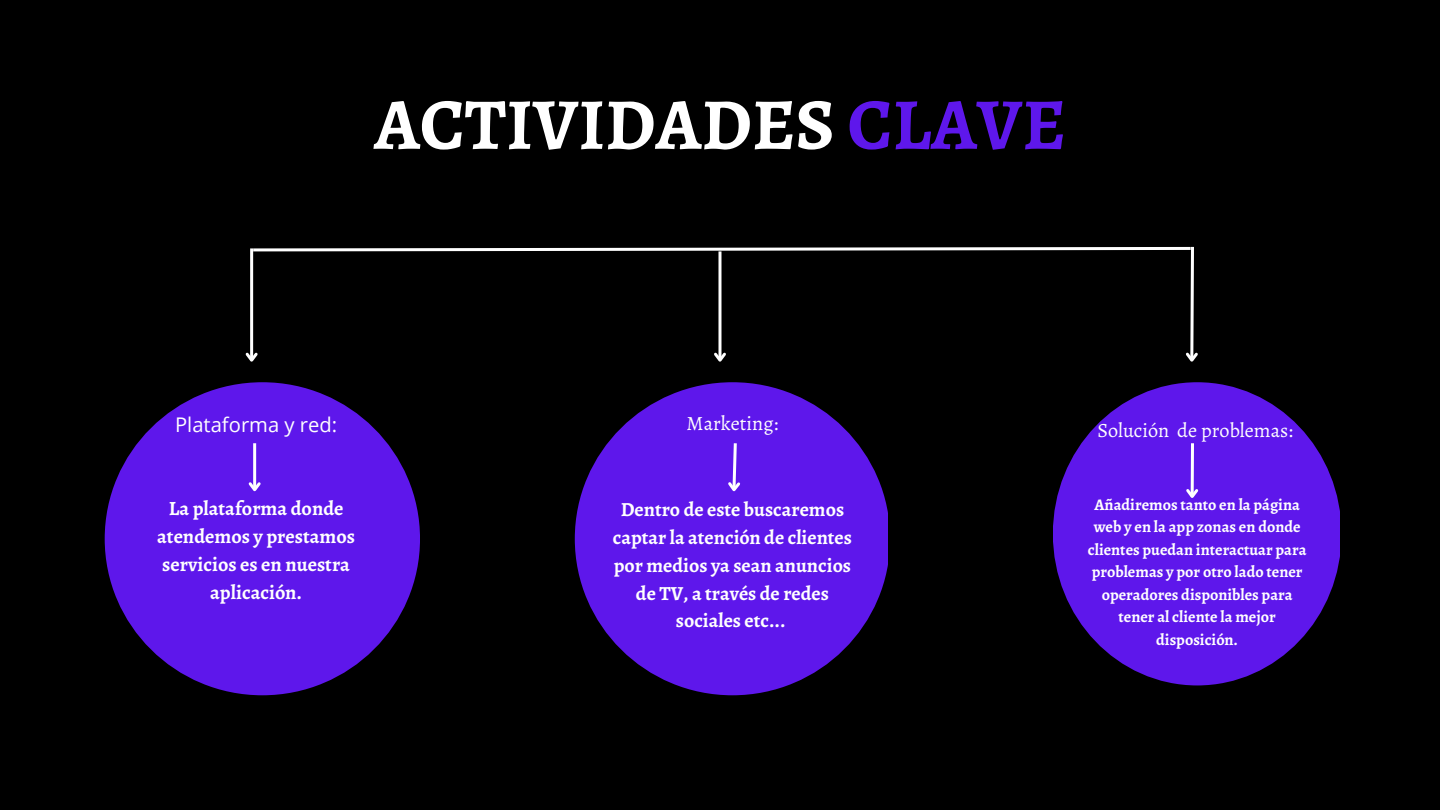
<style>
.page{position:relative;width:1440px;height:810px;background:#000}
.page>*{position:absolute;margin:0;border:0;box-sizing:border-box;transform-origin:0 0}
.t1{font:700 73px "Alegreya";color:#fff}
.t2{font:700 20.2px/27.8px "Alegreya";color:#fff;text-align:center}
.t3{font:20.2px "Alegreya";color:#fff}
.t4{font:20.2px "Open Sans";color:#fff}
.t5{font:700 20px/27.8px "Alegreya";color:#fff;text-align:center}
.t6{font:700 16.2px/22.5px "Alegreya";color:#fff;text-align:center}
.s1{color:#5e17eb}
</style>
<div class="page">
<div style="left:105px;top:382px;width:315px;height:313px;background:#5e17eb;border-radius:50%"></div>
<svg style="left:575px;top:382px;width:313px;height:313px;fill:#5e17eb"></svg>
<hr style="left:253px;top:443px;width:3px;height:47px;background:#fff">
<svg style="left:248px;top:480px;width:13px;height:12px"></svg>
<svg style="left:1053px;top:382px;width:286px;height:303px;fill:#5e17eb"></svg>
<svg style="left:245px;top:246px;width:953px;height:116px"></svg>
<svg style="left:725px;top:440px;width:18px;height:55px"></svg>
<svg style="left:1183px;top:440px;width:18px;height:62px"></svg>
<h1 class="t1" style="left:374px;top:75px;width:693px">ACTIVIDADES <span class="s1">CLAVE</span></h1>
<p class="t4" style="left:175px;top:411px;width:164px">Plataforma y red:</p>
<p class="t2" style="left:157px;top:495px;width:199px">La plataforma donde atendemos y prestamos servicios es en nuestra aplicación.</p>
<p class="t3" style="left:687px;top:409px;width:93px">Marketing:</p>
<p class="t3" style="left:1097px;top:416px;width:197px">Solución de problemas:</p>
<p class="t5" style="left:613px;top:496px;width:241px">Dentro de este buscaremos captar la atención de clientes por medios ya sean anuncios de TV, a través de redes sociales etc...</p>
<p class="t6" style="left:1088px;top:493px;width:220px">Añadiremos tanto en la página web y en la app zonas en donde clientes puedan interactuar para problemas y por otro lado tener operadores disponibles para tener al cliente la mejor disposición.</p>
</div>
